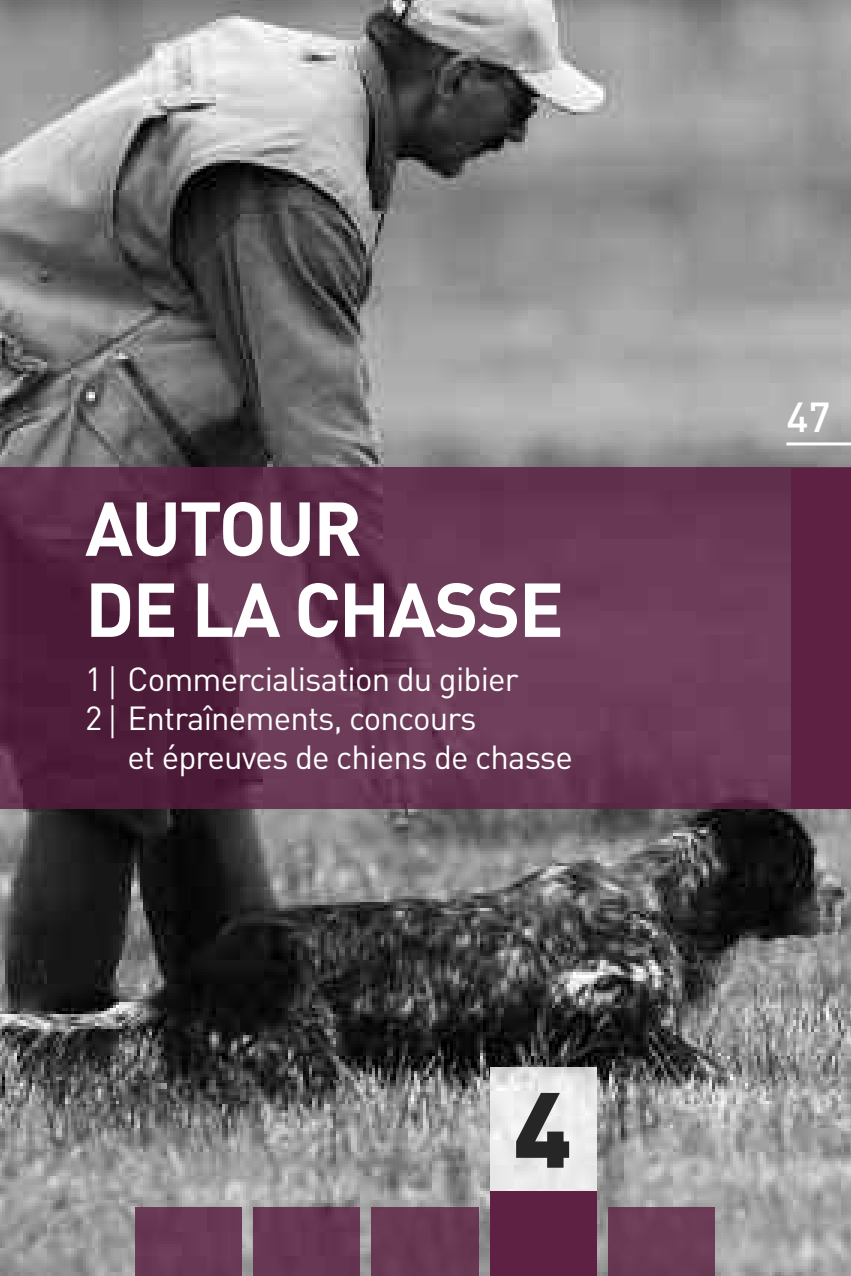
<style>
.page{position:relative;width:851px;height:1276px;background:#fff}
.page>*{position:absolute;margin:0;border:0;box-sizing:border-box;transform-origin:0 0}
.t1{font:900 105px "DIN";color:#272627}
.t2{font:700 75px/81px "DIN";letter-spacing:-.025em;color:#fff}
.t3{font:500 41.4px "DIN";color:#fff}
.t4{font:33px/39px "DIN";letter-spacing:-.025em;color:#fff}
.s1{font-family:"Formata";font-weight:300}
</style>
<div class="page">
<img style="left:0;top:0;width:850px;height:1276px">
<img style="left:0;top:468px;width:791px;height:340px">
<div style="left:253px;top:1208px;width:107px;height:68px;background:#673653"></div>
<div style="left:135px;top:1208px;width:107px;height:68px;background:#693855"></div>
<div style="left:791px;top:468px;width:59px;height:340px;background:#5e2143"></div>
<img style="left:490px;top:1067px;width:106px;height:124px">
<div style="left:490px;top:1191px;width:106px;height:85px;background:#5e2143"></div>
<div style="left:372px;top:1208px;width:106px;height:68px;background:#683853"></div>
<hr style="left:786px;top:442px;width:64px;height:3px;background:#fff">
<div style="left:608px;top:1208px;width:106px;height:68px;background:#6b3b56"></div>
<h2 class="t2" style="left:85px;top:489px;width:480px">AUTOUR<br>DE LA CHASSE</h2>
<p class="t4" style="left:85px;top:660px;width:435px">1 <span class="s1">|</span> Commercialisation du gibier<br>2 <span class="s1">|</span> Entraînements, concours</p>
<p class="t4" style="left:128px;top:738px;width:446px">et épreuves de chiens de chasse</p>
<h1 class="t1" style="left:513px;top:1070px;width:60px">4</h1>
<p class="t3" style="left:786px;top:394px;width:46px">47</p>
</div>
